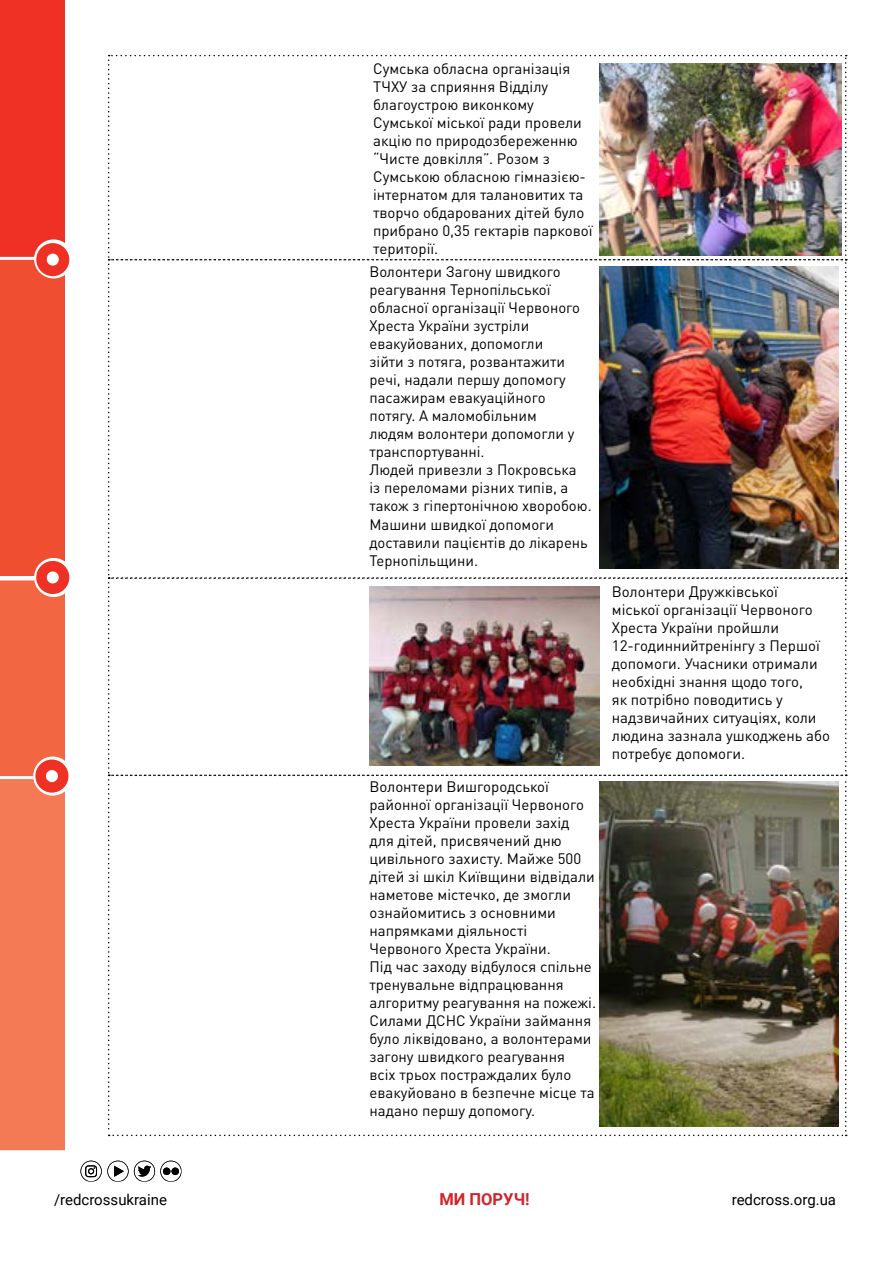
<style>
.page{position:relative;width:893px;height:1263px;background:#fff}
.page>*{position:absolute;margin:0;border:0;box-sizing:border-box;transform-origin:0 0}
.t1{font:700 16.5px "Roboto";color:#d2232a}
.t2{font:15px/18px "DIN Pro";color:#000}
.t3{font:15px "Roboto";color:#000}
</style>
<div class="page">
<svg style="left:81px;top:1161px;width:101px;height:21px"></svg>
<svg style="left:0;top:0;width:65px;height:1151px;background:#f15a3d"></svg>
<div style="left:34px;top:239px;width:39px;height:39px;border:16px solid #fff;border-radius:50%"></div>
<svg style="left:42px;top:248px;width:22px;height:23px"></svg>
<div style="left:36px;top:243px;width:33px;height:33px;border:10px solid #ee3124;border-radius:50%"></div>
<div style="left:34px;top:558px;width:39px;height:39px;border:16px solid #fff;border-radius:50%"></div>
<svg style="left:42px;top:566px;width:22px;height:23px"></svg>
<div style="left:36px;top:561px;width:33px;height:33px;border:10px solid #ee3124;border-radius:50%"></div>
<div style="left:33px;top:756px;width:39px;height:40px;border:16px solid #fff;border-radius:50%"></div>
<svg style="left:41px;top:765px;width:22px;height:22px"></svg>
<div style="left:35px;top:759px;width:33px;height:34px;border:10px solid #ee3124;border-radius:50%"></div>
<img style="left:108px;top:55px;width:739px;height:1081px">
<img style="left:599px;top:63px;width:243px;height:192px">
<p class="t2" style="left:373px;top:58px;width:221px">Сумська обласна організація<br>ТЧХУ за сприяння Відділу благоустрою виконкому<br>Сумської міської ради провели акцію по природозбереженню “Чисте довкілля”. Розом з<br>Сумською обласною гімназією&shy;інтернатом для талановитих та творчо обдарованих дітей було прибрано 0,35 гектарів паркової території.</p>
<p class="t2" style="left:369px;top:262px;width:224px">Волонтери Загону швидкого реагування Тернопільської обласної організації Червоного<br>Хреста України зустріли евакуйованих, допомогли<br>зійти з потяга, розвантажити речі, надали першу допомогу пасажирам евакуаційного потягу. А маломобільним<br>людям волонтери допомогли у транспортуванні.<br>Людей привезли з Покровська<br>із переломами різних типів, а також з гіпертонічною хворобою.<br>Машини швидкої допомоги доставили пацієнтів до лікарень<br>Тернопільщини.</p>
<p class="t2" style="left:369px;top:776px;width:228px">Волонтери Вишгородської районної організації Червоного<br>Хреста України провели захід для дітей, присвячений дню цивільного захисту. Майже 500 дітей зі шкіл Київщини відвідали наметове містечко, де змогли ознайомитись з основними напрямками діяльності<br>Червоного Хреста України.<br>Під час заходу відбулося спільне тренувальне відпрацювання алгоритму реагування на пожежі.<br>Силами ДСНС України займання було ліквідовано, а волонтерами загону швидкого реагування<br>всіх трьох постраждалих було евакуйовано в безпечне місце та надано першу допомогу.</p>
<p class="t2" style="left:612px;top:581px;width:220px">Волонтери Дружківської<br>міської організації Червоного<br>Хреста України пройшли<br>12-годиннийтренінгу з Першої допомоги. Учасники отримали необхідні знання щодо того,<br>як потрібно поводитись у надзвичайних ситуаціях, коли людина зазнала ушкоджень або потребує допомоги.</p>
<p class="t3" style="left:54px;top:1189px;width:115px">/redcrossukraine</p>
<p class="t1" style="left:439px;top:1188px;width:92px">МИ ПОРУЧ!</p>
<p class="t3" style="left:732px;top:1189px;width:106px">redcross.org.ua</p>
</div>
